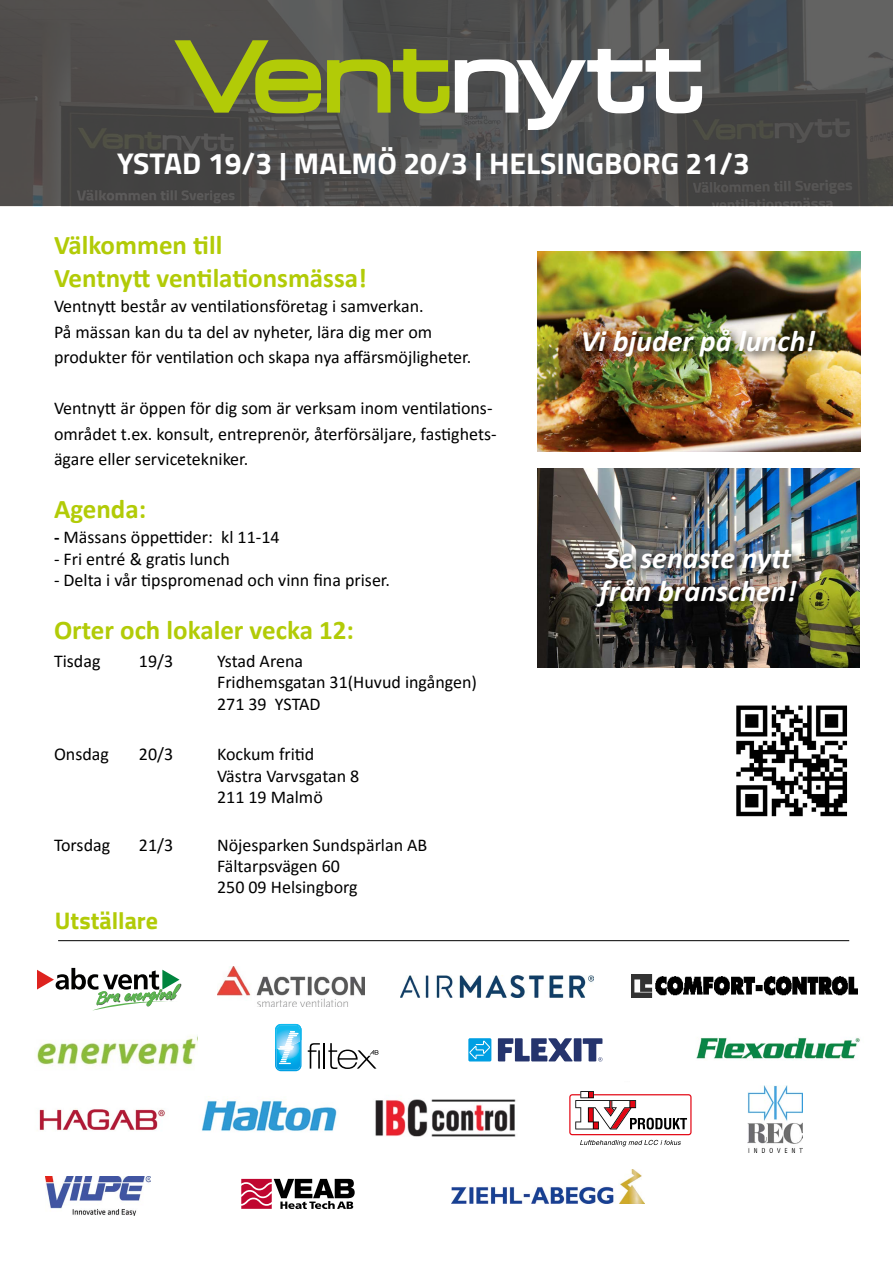
<style>
.page{position:relative;width:893px;height:1263px;background:#fff}
.page>*{position:absolute;margin:0;border:0;box-sizing:border-box;transform-origin:0 0}
.t1{font:italic 700 30px/33px "Calibri";color:#fff}
.t2{font:700 30px "Titillium Web";color:#fff}
.t3{font:700 27px/32.4px "Calibri";color:#b2cb07}
.t4{font:700 24px "Titillium Web";color:#b2cb07}
.t5{font:18px/25.5px "Calibri";color:#000}
.s1{font-weight:700}
</style>
<div class="page">
<hr style="left:58px;top:940px;width:791px;height:1px;background:#000">
<img style="left:0;top:0;width:893px;height:206px">
<svg style="left:173px;top:38px;width:531px;height:92px;background:#7a7e5e"></svg>
<img style="left:538px;top:252px;width:322px;height:199px">
<img style="left:537px;top:468px;width:323px;height:200px">
<div style="left:594px;top:545px;width:215px;height:73px;background:#000;opacity:.75"></div>
<div style="left:580px;top:326px;width:247px;height:43px;background:#000;opacity:.75"></div>
<img style="left:736px;top:705px;width:112px;height:112px">
<svg style="left:37px;top:968px;width:143px;height:42px"></svg>
<img style="left:217px;top:966px;width:148px;height:41px">
<img style="left:401px;top:976px;width:192px;height:22px">
<img style="left:631px;top:975px;width:226px;height:22px">
<img style="left:36px;top:1036px;width:161px;height:33px">
<svg style="left:275px;top:1024px;width:27px;height:47px"></svg>
<svg style="left:308px;top:1043px;width:70px;height:26px"></svg>
<svg style="left:468px;top:1038px;width:135px;height:24px"></svg>
<img style="left:696px;top:1037px;width:164px;height:22px">
<img style="left:39px;top:1109px;width:126px;height:22px">
<svg style="left:569px;top:1091px;width:123px;height:55px"></svg>
<img style="left:747px;top:1085px;width:56px;height:68px">
<img style="left:46px;top:1176px;width:105px;height:39px">
<img style="left:451px;top:1169px;width:193px;height:34px">
<svg style="left:241px;top:1178px;width:114px;height:31px"></svg>
<img style="left:201px;top:1100px;width:136px;height:32px">
<img style="left:375px;top:1099px;width:141px;height:38px">
<h1 class="t2" style="left:117px;top:141px;width:634px">YSTAD 19/3 | MALMÖ 20/3 | HELSINGBORG 21/3</h1>
<h2 class="t3" style="left:54px;top:228px;width:314px">Välkommen till<br>Ventnytt ventilationsmässa!</h2>
<p class="t5" style="left:54px;top:293px;width:419px">Ventnytt består av ventilationsföretag i samverkan.<br>På mässan kan du ta del av nyheter, lära dig mer om produkter för ventilation och skapa nya affärsmöjligheter.</p>
<p class="t5" style="left:54px;top:395px;width:444px">Ventnytt är öppen för dig som är verksam inom ventilations&shy;området t.ex. konsult, entreprenör, återförsäljare, fastighets&shy;ägare eller servicetekniker.</p>
<h2 class="t3" style="left:54px;top:491px;width:94px">Agenda:</h2>
<p class="t5" style="left:54px;top:524px;width:227px"><span class="s1">-</span> Mässans öppettider: kl 11-14</p>
<p class="t5" style="left:54px;top:545px;width:178px">- Fri entré &amp; gratis lunch</p>
<p class="t5" style="left:54px;top:567px;width:337px">- Delta i vår tipspromenad och vinn fina priser.</p>
<h2 class="t3" style="left:54px;top:613px;width:301px">Orter och lokaler vecka 12:</h2>
<p class="t5" style="left:54px;top:647px;width:48px">Tisdag</p>
<p class="t5" style="left:139px;top:647px;width:36px">19/3</p>
<p class="t5" style="left:217px;top:649px;width:262px;line-height:21.6px">Ystad Arena<br>Fridhemsgatan 31(Huvud ingången)<br>271 39 YSTAD</p>
<p class="t5" style="left:54px;top:741px;width:56px">Onsdag</p>
<p class="t5" style="left:139px;top:741px;width:36px">20/3</p>
<p class="t5" style="left:217px;top:743px;width:144px;line-height:21.6px">Kockum fritid<br>Västra Varvsgatan 8<br>211 19 Malmö</p>
<p class="t5" style="left:54px;top:831px;width:58px">Torsdag</p>
<p class="t5" style="left:139px;top:831px;width:36px">21/3</p>
<p class="t5" style="left:217px;top:834px;width:212px;line-height:21px">Nöjesparken Sundspärlan AB<br>Fältarpsvägen 60<br>250 09 Helsingborg</p>
<h3 class="t4" style="left:55px;top:902px;width:105px">Utställare</h3>
<h1 class="t1" style="left:581px;top:324px;width:236px">Vi bjuder på lunch!</h1>
<h1 class="t1" style="left:600px;top:541px;width:198px">Se senaste nytt från branschen!</h1>
</div>
